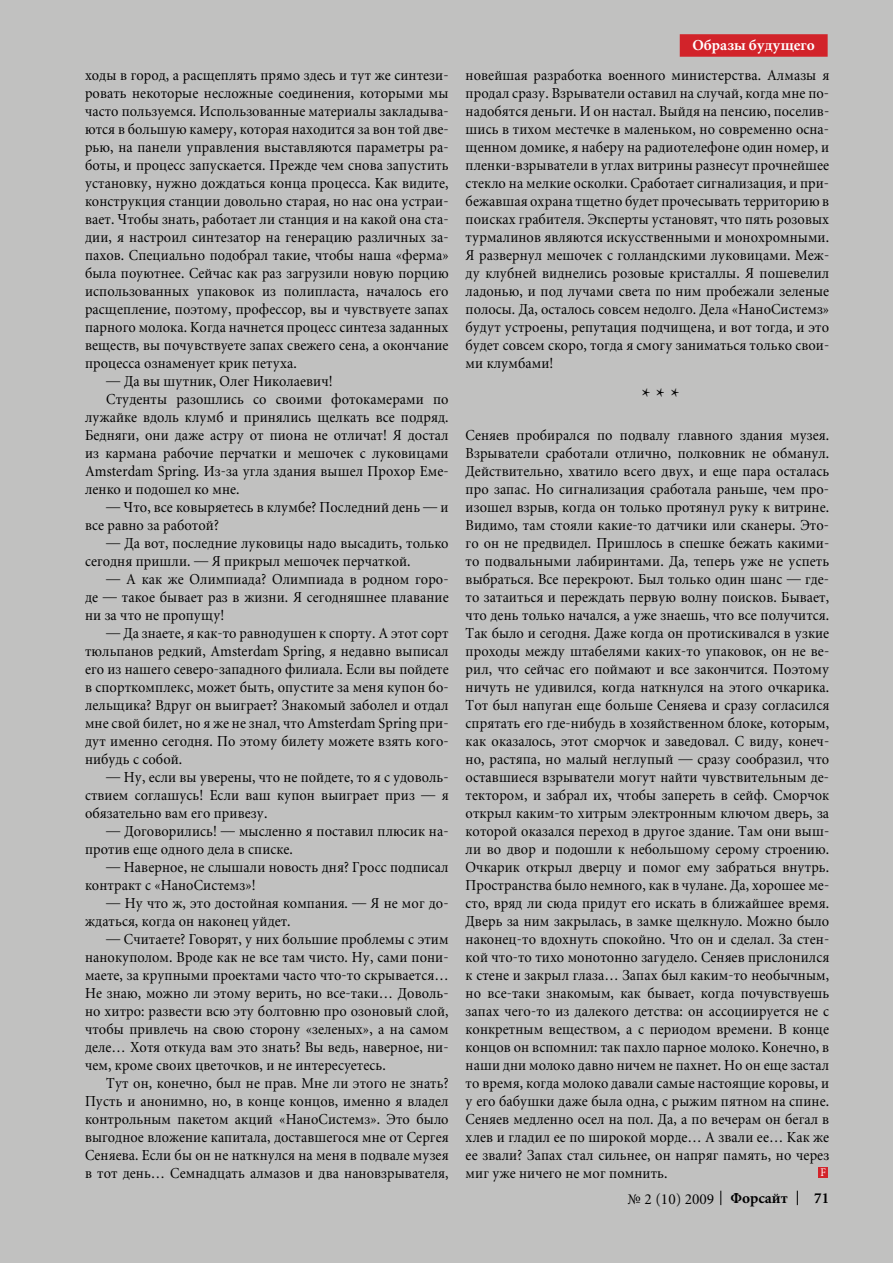
<style>
.page{position:relative;width:893px;height:1263px;background:#c1c1c0}
.page>*{position:absolute;margin:0;border:0;box-sizing:border-box;transform-origin:0 0}
.t1{font:22.5px "Miniature";color:#000;scale:.93 1}
.t2{font:15px/18px "Miniature";letter-spacing:.005em;color:#000;text-align:justify;scale:.93 1}
.t3{font:15px "Miniature";letter-spacing:.005em;color:#000}
.t4{font:700 15px "Miniature";color:#fff}
.t5{font:700 15px "Miniature";color:#000}
.t6{font:11.7px "Minion Pro";color:#fff;scale:.89 1}
.s1{font-weight:700}
</style>
<div class="page">
<svg style="left:720px;top:1191px;width:1px;height:14px"></svg>
<svg style="left:797px;top:1191px;width:1px;height:14px"></svg>
<div style="left:818px;top:1167px;width:10px;height:11px;background:#d2232a"></div>
<div style="left:680px;top:34px;width:148px;height:23px;background:#d2232a"></div>
<p class="t2" style="left:85px;top:66px;width:392px">ходы в город, а расщеплять прямо здесь и тут же синтези&shy;ровать некоторые несложные соединения, которыми мы часто пользуемся. Использованные материалы закладыва&shy;ются в большую камеру, которая находится за вон той две&shy;рью, на панели управления выставляются параметры ра&shy;боты, и процесс запускается. Прежде чем снова запустить установку, нужно дождаться конца процесса. Как видите, конструкция станции довольно старая, но нас она устраи&shy;вает. Чтобы знать, работает ли станция и на какой она ста&shy;дии, я настроил синтезатор на генерацию различных за&shy;пахов. Специально подобрал такие, чтобы наша «ферма» была поуютнее. Сейчас как раз загрузили новую порцию использованных упаковок из полипласта, началось его расщепление, поэтому, профессор, вы и чувствуете запах парного молока. Когда начнется процесс синтеза заданных веществ, вы почувствуете запах свежего сена, а окончание процесса ознаменует крик петуха.</p>
<p class="t2" style="left:106px;top:372px;width:245px">— Да вы шутник, Олег Николаевич!</p>
<p class="t2" style="left:106px;top:390px;width:370px">Студенты разошлись со своими фотокамерами по</p>
<p class="t2" style="left:85px;top:408px;width:392px">лужайке вдоль клумб и принялись щелкать все подряд.</p>
<p class="t2" style="left:85px;top:426px;width:392px">Бедняги, они даже астру от пиона не отличат! Я достал</p>
<p class="t2" style="left:85px;top:444px;width:392px">из кармана рабочие перчатки и мешочек с луковицами</p>
<p class="t2" style="left:85px;top:462px;width:392px">Amsterdam Spring. Из-за угла здания вышел Прохор Еме-</p>
<p class="t2" style="left:85px;top:480px;width:168px">ленко и подошел ко мне.</p>
<p class="t2" style="left:85px;top:498px;width:392px;text-indent:21px">— Что, все ковыряетесь в клумбе? Последний день — и все равно за работой?</p>
<p class="t2" style="left:85px;top:534px;width:392px;text-indent:21px">— Да вот, последние луковицы надо высадить, только сегодня пришли. — Я прикрыл мешочек перчаткой.</p>
<p class="t2" style="left:85px;top:570px;width:392px;text-indent:21px">— А как же Олимпиада? Олимпиада в родном горо&shy;де — такое бывает раз в жизни. Я сегодняшнее плавание ни за что не пропущу!</p>
<p class="t2" style="left:85px;top:624px;width:392px;text-indent:21px">— Да знаете, я как-то равнодушен к спорту. А этот сорт тюльпанов редкий, Amsterdam Spring, я недавно выписал его из нашего северо-западного филиала. Если вы пойдете в спорткомплекс, может быть, опустите за меня купон бо&shy;лельщика? Вдруг он выиграет? Знакомый заболел и отдал мне свой билет, но я же не знал, что Amsterdam Spring при&shy;дут именно сегодня. По этому билету можете взять кого&shy;нибудь с собой.</p>
<p class="t2" style="left:85px;top:768px;width:392px;text-indent:21px">— Ну, если вы уверены, что не пойдете, то я с удоволь&shy;ствием соглашусь! Если ваш купон выиграет приз — я обязательно вам его привезу.</p>
<p class="t2" style="left:85px;top:822px;width:392px;text-indent:21px">— Договорились! — мысленно я поставил плюсик на&shy;против еще одного дела в списке.</p>
<p class="t2" style="left:85px;top:858px;width:392px;text-indent:21px">— Наверное, не слышали новость дня? Гросс подписал контракт с «НаноСистемз»!</p>
<p class="t2" style="left:85px;top:894px;width:392px;text-indent:21px">— Ну что ж, это достойная компания. — Я не мог до&shy;ждаться, когда он наконец уйдет.</p>
<p class="t2" style="left:85px;top:930px;width:392px;text-indent:21px">— Считаете? Говорят, у них большие проблемы с этим нанокуполом. Вроде как не все там чисто. Ну, сами пони&shy;маете, за крупными проектами часто что-то скрывается… Не знаю, можно ли этому верить, но все-таки… Доволь&shy;но хитро: развести всю эту болтовню про озоновый слой, чтобы привлечь на свою сторону «зеленых», а на самом деле… Хотя откуда вам это знать? Вы ведь, наверное, ни&shy;чем, кроме своих цветочков, и не интересуетесь.</p>
<p class="t2" style="left:85px;top:1074px;width:392px;text-indent:21px">Тут он, конечно, был не прав. Мне ли этого не знать?<br>Пусть и анонимно, но, в конце концов, именно я владел контрольным пакетом акций «НаноСистемз». Это было выгодное вложение капитала, доставшегося мне от Сергея Сеняева. Если бы он не наткнулся на меня в подвале музея в тот день… Семнадцать алмазов и два нановзрывателя,</p>
<p class="t4" style="left:692px;top:38px;width:124px">Образы будущего</p>
<p class="t2" style="left:466px;top:66px;width:392px">новейшая разработка военного министерства. Алмазы я продал сразу. Взрыватели оставил на случай, когда мне по&shy;надобятся деньги. И он настал. Выйдя на пенсию, поселив&shy;шись в тихом местечке в маленьком, но современно осна&shy;щенном домике, я наберу на радиотелефоне один номер, и пленки-взрыватели в углах витрины разнесут прочнейшее стекло на мелкие осколки. Сработает сигнализация, и при&shy;бежавшая охрана тщетно будет прочесывать территорию в поисках грабителя. Эксперты установят, что пять розовых турмалинов являются искусственными и монохромными.<br>Я развернул мешочек с голландскими луковицами. Меж&shy;ду клубней виднелись розовые кристаллы. Я пошевелил ладонью, и под лучами света по ним пробежали зеленые полосы. Да, осталось совсем недолго. Дела «НаноСистемз» будут устроены, репутация подчищена, и вот тогда, и это будет совсем скоро, тогда я смогу заниматься только свои&shy;ми клумбами!</p>
<h1 class="t1" style="left:642px;top:385px;width:42px">* * *</h1>
<p class="t2" style="left:466px;top:426px;width:392px">Сеняев пробирался по подвалу главного здания музея.<br>Взрыватели сработали отлично, полковник не обманул.<br>Действительно, хватило всего двух, и еще пара осталась про запас. Но сигнализация сработала раньше, чем про&shy;изошел взрыв, когда он только протянул руку к витрине.<br>Видимо, там стояли какие-то датчики или сканеры. Это&shy;го он не предвидел. Пришлось в спешке бежать какими&shy;то подвальными лабиринтами. Да, теперь уже не успеть выбраться. Все перекроют. Был только один шанс — где&shy;то затаиться и переждать первую волну поисков. Бывает, что день только начался, а уже знаешь, что все получится.<br>Так было и сегодня. Даже когда он протискивался в узкие проходы между штабелями каких-то упаковок, он не ве&shy;рил, что сейчас его поймают и все закончится. Поэтому ничуть не удивился, когда наткнулся на этого очкарика.<br>Тот был напуган еще больше Сеняева и сразу согласился спрятать его где-нибудь в хозяйственном блоке, которым, как оказалось, этот сморчок и заведовал. С виду, конеч&shy;но, растяпа, но малый неглупый — сразу сообразил, что оставшиеся взрыватели могут найти чувствительным де&shy;тектором, и забрал их, чтобы запереть в сейф. Сморчок открыл каким-то хитрым электронным ключом дверь, за которой оказался переход в другое здание. Там они выш&shy;ли во двор и подошли к небольшому серому строению.<br>Очкарик открыл дверцу и помог ему забраться внутрь.<br>Пространства было немного, как в чулане. Да, хорошее ме&shy;сто, вряд ли сюда придут его искать в ближайшее время.<br>Дверь за ним закрылась, в замке щелкнуло. Можно было наконец-то вдохнуть спокойно. Что он и сделал. За стен&shy;кой что-то тихо монотонно загудело. Сеняев прислонился к стене и закрыл глаза… Запах был каким-то необычным, но все-таки знакомым, как бывает, когда почувствуешь запах чего-то из далекого детства: он ассоциируется не с конкретным веществом, а с периодом времени. В конце концов он вспомнил: так пахло парное молоко. Конечно, в наши дни молоко давно ничем не пахнет. Но он еще застал то время, когда молоко давали самые настоящие коровы, и у его бабушки даже была одна, с рыжим пятном на спине.<br>Сеняев медленно осел на пол. Да, а по вечерам он бегал в хлев и гладил ее по широкой морде… А звали ее… Как же ее звали? Запах стал сильнее, он напряг память, но через миг уже ничего не мог помнить.</p>
<p class="t6" style="left:820px;top:1164px;width:8px">F</p>
<p class="t3" style="left:628px;top:1191px;width:162px">№ 2 (10) 2009 <span class="s1">Форсайт</span></p>
<p class="t5" style="left:814px;top:1191px;width:16px">71</p>
</div>
